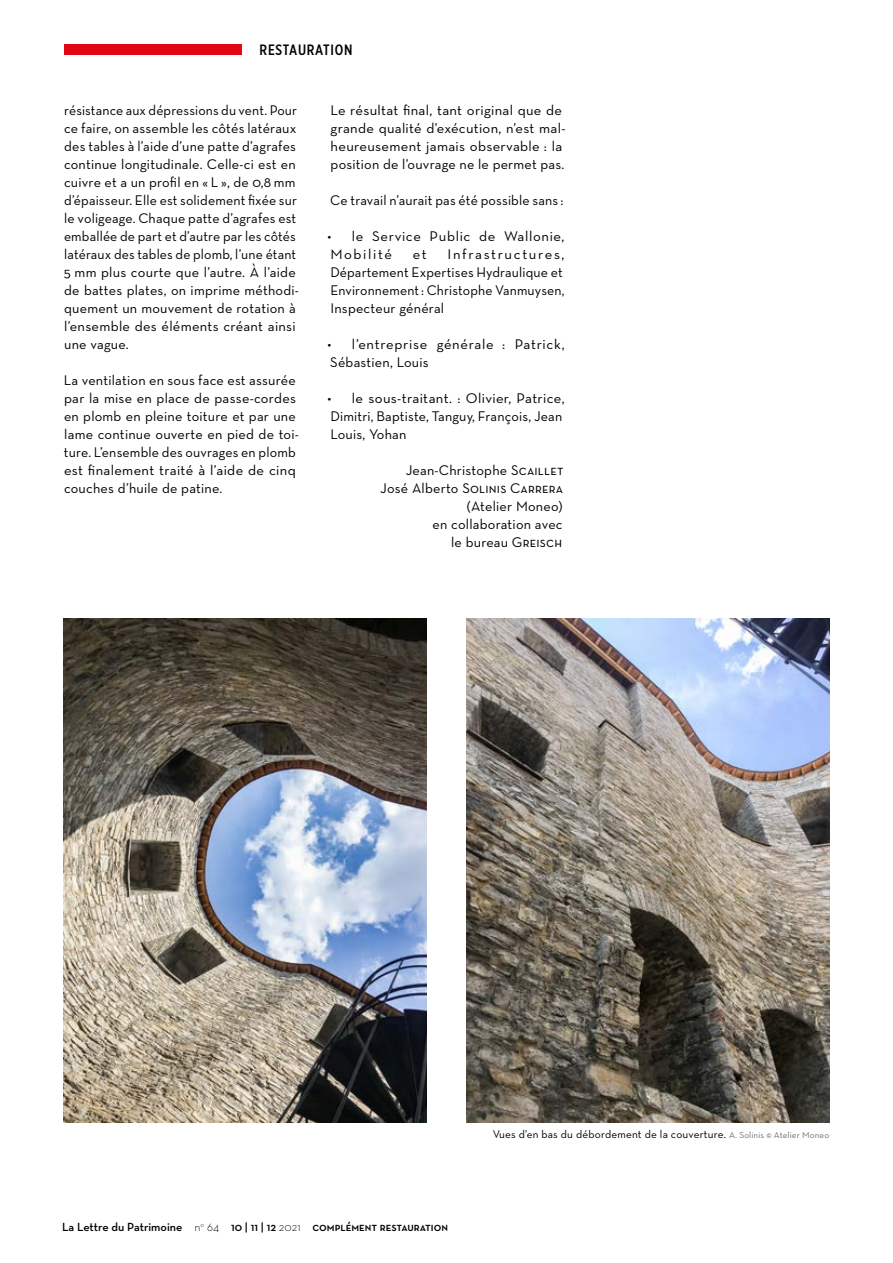
<style>
.page{position:relative;width:893px;height:1263px;background:#fff}
.page>*{position:absolute;margin:0;border:0;box-sizing:border-box;transform-origin:0 0}
.t1{font:500 15px "Gotham X Narrow";letter-spacing:.05em;color:#000}
.t2{font:14.25px/18px "Neutra Text";letter-spacing:.015em;color:#000}
.t3{font:14.25px/18px "Neutra Text";letter-spacing:.04em;color:#000}
.t4{font:14.25px "Neutra Text Book SC";letter-spacing:.015em;color:#000}
.t5{font:600 12px "Neutra Text";color:#000}
.t6{font:11.25px "Neutra Text";letter-spacing:.015em;color:#000}
.s1{font-family:"Neutra Text Book SC"}
.s2{font-family:"Neutra Text"}
.s3{font-size:9px;color:#706f6f}
.s4{font-weight:300}
.s5{font-family:"Neutra Text Demi SC";font-weight:400}
</style>
<div class="page">
<img style="left:64px;top:619px;width:362px;height:504px">
<img style="left:467px;top:619px;width:362px;height:504px">
<div style="left:64px;top:44px;width:178px;height:11px;background:#e30613"></div>
<p class="t1" style="left:260px;top:40px;width:94px">RESTAURATION</p>
<p class="t2" style="left:64px;top:101px;width:237px">résistance aux dépressions du vent. Pour ce faire, on assemble les côtés latéraux des tables à l’aide d’une patte d’agrafes continue longitudinale. Celle-ci est en cuivre et a un profil en « L », de 0,8 mm d’épaisseur. Elle est solidement fixée sur le voligeage. Chaque patte d’agrafes est emballée de part et d’autre par les côtés latéraux des tables de plomb, l’une étant 5 mm plus courte que l’autre. À l’aide de battes plates, on imprime méthodi&shy;quement un mouvement de rotation à l’ensemble des éléments créant ainsi une vague.</p>
<p class="t2" style="left:64px;top:371px;width:237px">La ventilation en sous face est assurée par la mise en place de passe-cordes en plomb en pleine toiture et par une lame continue ouverte en pied de toi&shy;ture. L’ensemble des ouvrages en plomb est finalement traité à l’aide de cinq couches d’huile de patine.</p>
<p class="t2" style="left:330px;top:101px;width:237px">Le résultat final, tant original que de grande qualité d’exécution, n’est mal&shy;heureusement jamais observable : la position de l’ouvrage ne le permet pas.</p>
<p class="t2" style="left:330px;top:191px;width:235px">Ce travail n’aurait pas été possible sans :</p>
<p class="t3" style="left:328px;top:227px;width:238px">• le Service Public de Wallonie,<br>Mobilité</p>
<p class="t2" style="left:330px;top:245px;width:236px;text-indent:117px">Infrastructures,<br>Département Expertises Hydraulique et<br>Environnement : Christophe Vanmuysen,<br>Inspecteur général</p>
<p class="t3" style="left:328px;top:335px;width:239px">• l’entreprise générale : Patrick,<br>Sébastien, Louis</p>
<p class="t2" style="left:328px;top:389px;width:239px">• le sous-traitant. : Olivier, Patrice,<br>Dimitri, Baptiste, Tanguy, François, Jean<br>Louis, Yohan</p>
<p class="t2" style="left:406px;top:461px;width:159px">Jean-Christophe <span class="s1">Scaillet</span></p>
<p class="t4" style="left:380px;top:479px;width:184px"><span class="s2">José Alberto</span> Solinis Carrera</p>
<p class="t2" style="left:433px;top:497px;width:132px;text-align:right">(Atelier Moneo)<br>en collaboration avec le bureau <span class="s1">Greisch</span></p>
<p class="t2" style="left:413px;top:245px;width:16px">et</p>
<p class="t6" style="left:493px;top:1127px;width:338px">Vues d’en bas du débordement de la couverture. <span class="s3">A. Solinis © Atelier Moneo</span></p>
<p class="t5" style="left:62px;top:1219px;width:387px">La Lettre du Patrimoine <span class="s4">n</span><sup>o</sup> <span class="s4">64</span> 10 | 11 | 12 <span class="s4">2021</span> <span class="s5">complément restauration</span></p>
</div>
